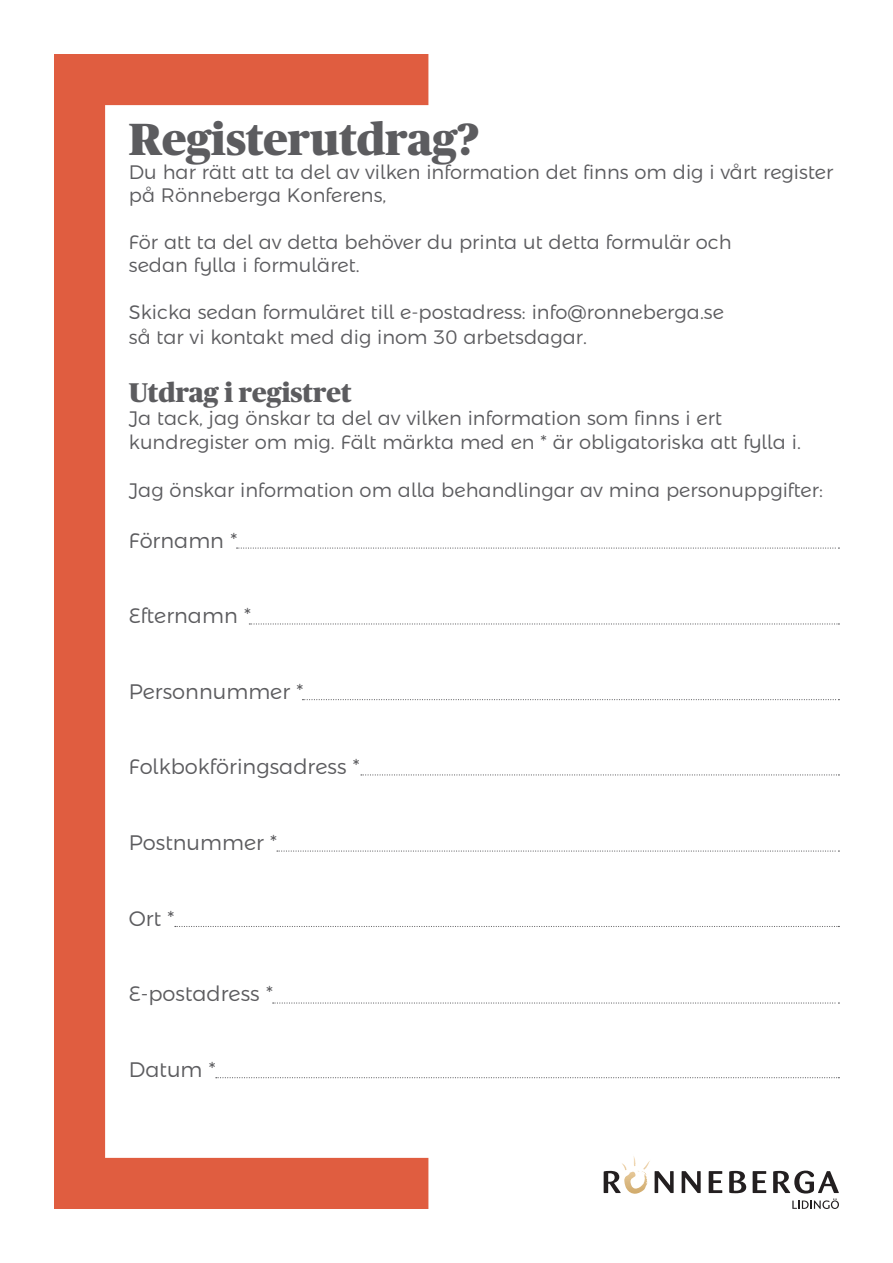
<style>
.page{position:relative;width:893px;height:1263px;background:#fff}
.page>*{position:absolute;margin:0;border:0;box-sizing:border-box;transform-origin:0 0}
.t1{font:900 45px "Publico Headline";color:#5c5c5f}
.t2{font:900 27px "Publico Headline";color:#5c5c5f}
.t3{font:300 21px "Montserrat Alternates";color:#5c5c5f}
.t4{font:300 19.5px/23.4px "Montserrat Alternates";color:#5c5c5f}
</style>
<div class="page">
<svg style="left:54px;top:54px;width:374px;height:1155px"></svg>
<svg style="left:604px;top:1156px;width:70px;height:38px"></svg>
<svg style="left:682px;top:1171px;width:19px;height:22px"></svg>
<svg style="left:709px;top:1171px;width:13px;height:22px"></svg>
<svg style="left:729px;top:1171px;width:17px;height:22px"></svg>
<svg style="left:753px;top:1171px;width:13px;height:22px"></svg>
<svg style="left:773px;top:1170px;width:66px;height:39px"></svg>
<svg style="left:237px;top:547px;width:602px;height:2px"></svg>
<svg style="left:249px;top:623px;width:590px;height:1px"></svg>
<svg style="left:302px;top:699px;width:537px;height:1px"></svg>
<svg style="left:361px;top:774px;width:478px;height:1px"></svg>
<svg style="left:277px;top:850px;width:562px;height:2px"></svg>
<svg style="left:175px;top:926px;width:664px;height:1px"></svg>
<svg style="left:273px;top:1002px;width:566px;height:1px"></svg>
<svg style="left:216px;top:1077px;width:623px;height:1px"></svg>
<h1 class="t1" style="left:129px;top:106px;width:352px">Registerutdrag?</h1>
<p class="t4" style="left:129px;top:158px;width:706px">Du har rätt att ta del av vilken information det finns om dig i vårt register på Rönneberga Konferens,</p>
<p class="t4" style="left:129px;top:228px;width:604px">För att ta del av detta behöver du printa ut detta formulär och sedan fylla i formuläret.</p>
<p class="t4" style="left:129px;top:298px;width:597px;line-height:25.2px">Skicka sedan formuläret till e-postadress: info@ronneberga.se så tar vi kontakt med dig inom 30 arbetsdagar.</p>
<h2 class="t2" style="left:129px;top:373px;width:224px">Utdrag i registret</h2>
<p class="t4" style="left:129px;top:405px;width:674px">Ja tack, jag önskar ta del av vilken information som finns i ert kundregister om mig. Fält märkta med en * är obligatoriska att fylla i.</p>
<p class="t4" style="left:129px;top:477px;width:695px">Jag önskar information om alla behandlingar av mina personuppgifter:</p>
<p class="t3" style="left:129px;top:524px;width:110px">Förnamn *</p>
<p class="t3" style="left:129px;top:599px;width:124px">Efternamn *</p>
<p class="t3" style="left:129px;top:675px;width:176px">Personnummer *</p>
<p class="t3" style="left:129px;top:750px;width:232px">Folkbokföringsadress *</p>
<p class="t3" style="left:129px;top:826px;width:150px">Postnummer *</p>
<p class="t3" style="left:129px;top:902px;width:47px">Ort *</p>
<p class="t3" style="left:129px;top:977px;width:146px">E-postadress *</p>
<p class="t3" style="left:129px;top:1053px;width:88px">Datum *</p>
</div>
